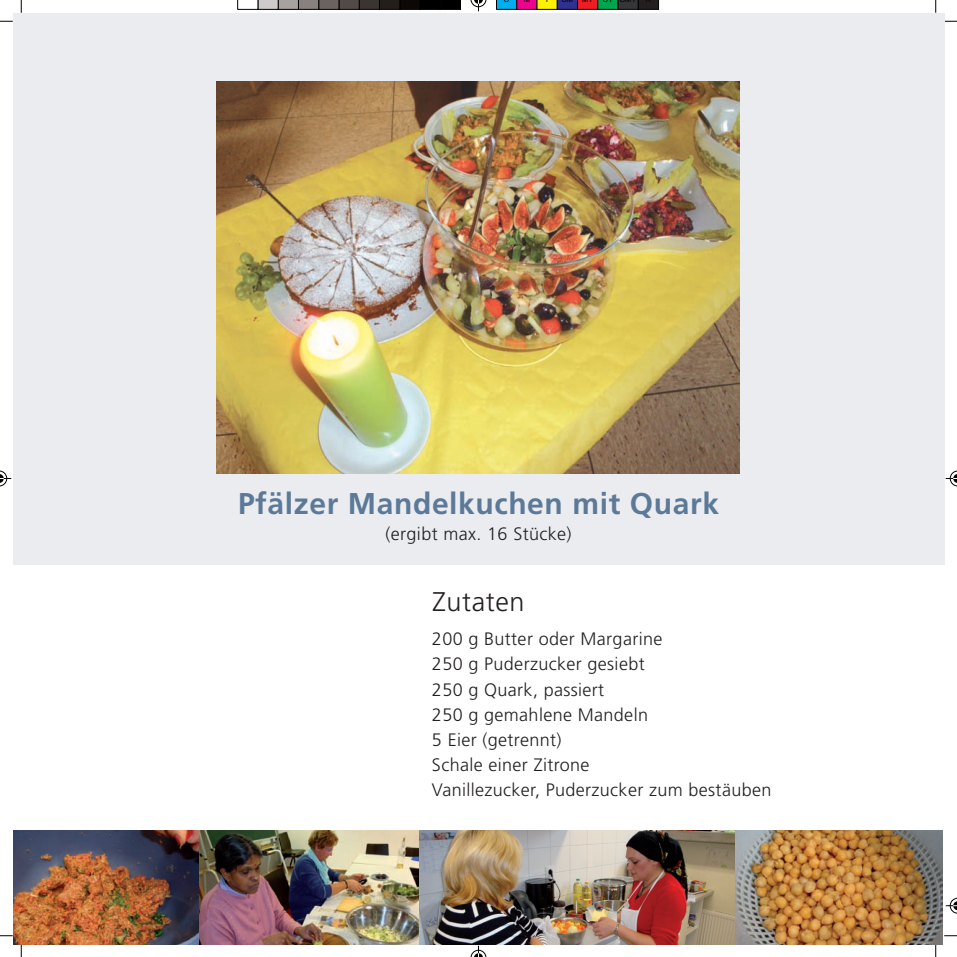
<style>
.page{position:relative;width:957px;height:957px;background:#fff}
.page>*{position:absolute;margin:0;border:0;box-sizing:border-box;transform-origin:0 0}
.t1{font:700 30px "Frutiger";letter-spacing:.02em;color:#5c7998}
.t2{font:300 27px "Frutiger";letter-spacing:.02em;color:#231f20}
.t3{font:300 18px/25.2px "Frutiger";letter-spacing:.02em;color:#231f20}
</style>
<div class="page">
<svg style="left:0;top:935px;width:13px;height:1px"></svg>
<svg style="left:21px;top:944px;width:1px;height:13px"></svg>
<svg style="left:0;top:21px;width:13px;height:1px"></svg>
<svg style="left:21px;top:0;width:1px;height:13px"></svg>
<svg style="left:944px;top:21px;width:13px;height:1px"></svg>
<svg style="left:935px;top:0;width:1px;height:13px"></svg>
<svg style="left:944px;top:935px;width:13px;height:1px"></svg>
<svg style="left:935px;top:944px;width:1px;height:13px"></svg>
<svg style="left:470px;top:945px;width:17px;height:12px"></svg>
<svg style="left:0;top:470px;width:11px;height:17px"></svg>
<svg style="left:945px;top:470px;width:12px;height:17px"></svg>
<svg style="left:945px;top:897px;width:12px;height:17px"></svg>
<svg style="left:237px;top:0;width:250px;height:11px"></svg>
<svg style="left:496px;top:0;width:163px;height:10px;background:#5b4f4d"></svg>
<div style="left:13px;top:13px;width:931px;height:552px;background:#eaecf0"></div>
<img style="left:734px;top:830px;width:208px;height:114px">
<img style="left:14px;top:830px;width:185px;height:114px">
<img style="left:199px;top:830px;width:221px;height:114px">
<img style="left:420px;top:830px;width:314px;height:114px">
<img style="left:216px;top:81px;width:523px;height:393px">
<h1 class="t1" style="left:238px;top:492px;width:482px">Pfälzer Mandelkuchen mit Quark</h1>
<p class="t3" style="left:385px;top:522px;width:187px">(ergibt max. 16 Stücke)</p>
<h2 class="t2" style="left:432px;top:591px;width:93px">Zutaten</h2>
<p class="t3" style="left:432px;top:627px;width:341px">200 g Butter oder Margarine<br>250 g Puderzucker gesiebt<br>250 g Quark, passiert<br>250 g gemahlene Mandeln<br>5 Eier (getrennt)<br>Schale einer Zitrone<br>Vanillezucker, Puderzucker zum bestäuben</p>
</div>
